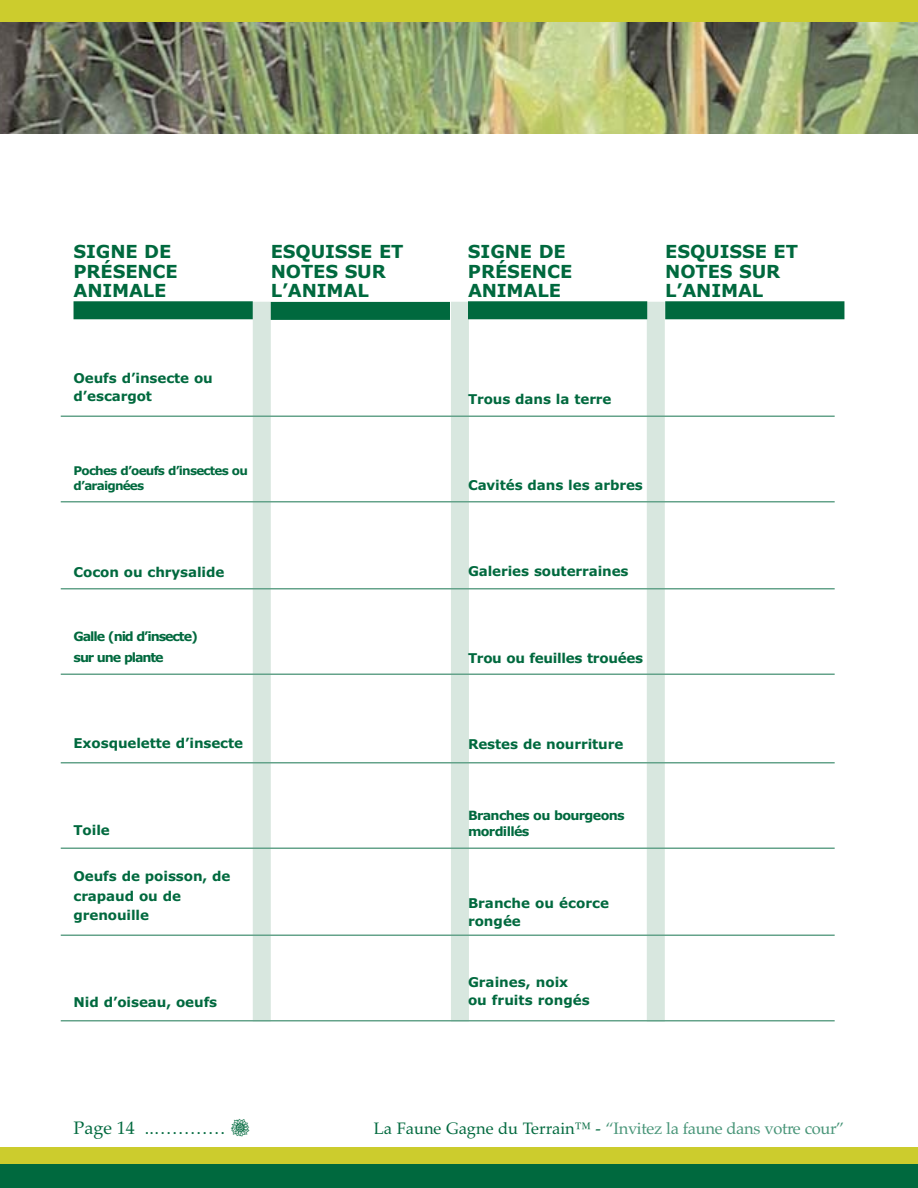
<style>
.page{position:relative;width:918px;height:1188px;background:#fff}
.page>*{position:absolute;margin:0;border:0;box-sizing:border-box;transform-origin:0 0}
.t1{font:700 18px/19.5px "Verdana";letter-spacing:-.005em;color:#00693e}
.t2{font:18px "Palatino";color:#00693e}
.t3{font:16.5px "Palatino";letter-spacing:-.02em;color:#489578}
.t4{font:700 13.5px/18px "Verdana";letter-spacing:-.005em;color:#00693e}
.t5{font:700 12.75px/21px "Verdana";letter-spacing:-.085em;color:#00693e}
.t6{font:700 12.75px/16.5px "Verdana";letter-spacing:-.05em;color:#00693e}
.t7{font:700 12px/15px "Verdana";letter-spacing:-.065em;color:#00693e}
.s1{font-family:"Mini Pics Lil Flowers"}
.s2{color:#00693e}
</style>
<div class="page">
<div style="left:253px;top:302px;width:18px;height:719px;background:#d8e7df"></div>
<div style="left:451px;top:302px;width:18px;height:719px;background:#d8e7df"></div>
<div style="left:647px;top:302px;width:18px;height:720px;background:#d8e7df"></div>
<div style="left:0;top:1148px;width:918px;height:25px;background:#cccc2d"></div>
<div style="left:0;top:1164px;width:918px;height:24px;background:#00693e"></div>
<div style="left:0;top:0;width:918px;height:26px;background:#cccc2d"></div>
<img style="left:0;top:22px;width:918px;height:112px">
<div style="left:74px;top:301px;width:179px;height:18px;background:#00693e"></div>
<div style="left:271px;top:302px;width:179px;height:18px;background:#00693e"></div>
<div style="left:468px;top:301px;width:179px;height:18px;background:#00693e"></div>
<div style="left:665px;top:301px;width:179px;height:18px;background:#00693e"></div>
<hr style="left:61px;top:416px;width:774px;height:1px;background:#64a38a">
<hr style="left:61px;top:501px;width:774px;height:1px;background:#64a38a">
<hr style="left:61px;top:588px;width:774px;height:2px;background:#64a38a">
<hr style="left:61px;top:674px;width:774px;height:1px;background:#64a38a">
<hr style="left:61px;top:762px;width:774px;height:2px;background:#64a38a">
<hr style="left:61px;top:848px;width:774px;height:1px;background:#64a38a">
<hr style="left:61px;top:934px;width:774px;height:2px;background:#64a38a">
<hr style="left:61px;top:1020px;width:774px;height:2px;background:#64a38a">
<h1 class="t1" style="left:74px;top:244px;width:106px">SIGNE DE<br>PRÉSENCE<br>ANIMALE</h1>
<h1 class="t1" style="left:271px;top:244px;width:134px">ESQUISSE ET<br>NOTES SUR<br>L’ANIMAL</h1>
<h1 class="t1" style="left:468px;top:244px;width:106px">SIGNE DE<br>PRÉSENCE<br>ANIMALE</h1>
<h1 class="t1" style="left:665px;top:244px;width:134px">ESQUISSE ET<br>NOTES SUR<br>L’ANIMAL</h1>
<p class="t4" style="left:74px;top:370px;width:141px">Oeufs d’insecte ou d’escargot</p>
<p class="t7" style="left:74px;top:465px;width:176px">Poches d’oeufs d’insectes ou d’araignées</p>
<p class="t4" style="left:74px;top:564px;width:152px">Cocon ou chrysalide</p>
<p class="t5" style="left:74px;top:627px;width:126px">Galle (nid d’insecte) sur une plante</p>
<p class="t4" style="left:74px;top:736px;width:171px">Exosquelette d’insecte</p>
<p class="t4" style="left:74px;top:822px;width:38px">Toile</p>
<p class="t4" style="left:74px;top:868px;width:159px;line-height:19.5px">Oeufs de poisson, de crapaud ou de grenouille</p>
<p class="t4" style="left:74px;top:994px;width:145px">Nid d’oiseau, oeufs</p>
<p class="t4" style="left:468px;top:391px;width:145px">Trous dans la terre</p>
<p class="t4" style="left:468px;top:477px;width:176px">Cavités dans les arbres</p>
<p class="t4" style="left:468px;top:564px;width:162px">Galeries souterraines</p>
<p class="t4" style="left:468px;top:650px;width:177px">Trou ou feuilles trouées</p>
<p class="t4" style="left:468px;top:736px;width:157px">Restes de nourriture</p>
<p class="t6" style="left:468px;top:808px;width:158px">Branches ou bourgeons mordillés</p>
<p class="t4" style="left:468px;top:895px;width:142px">Branche ou écorce rongée</p>
<p class="t4" style="left:468px;top:975px;width:123px">Graines, noix ou fruits rongés</p>
<h1 class="t2" style="left:74px;top:1121px;width:178px">Page 14 ..………… <span class="s1">l</span></h1>
<p class="t3" style="left:374px;top:1122px;width:472px"><span class="s2">La Faune Gagne du Terrain™ -</span> “Invitez la faune dans votre cour”</p>
</div>
